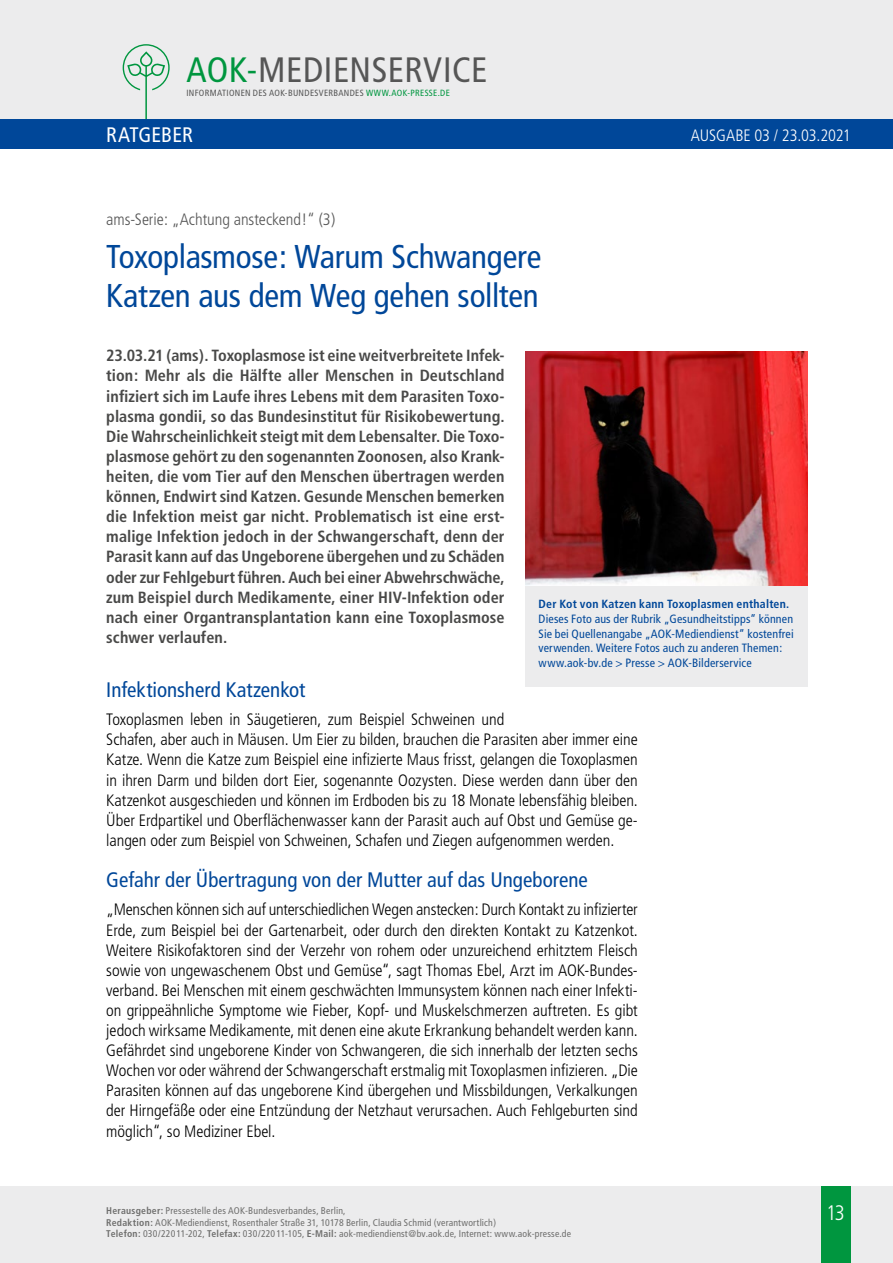
<style>
.page{position:relative;width:893px;height:1263px;background:#fff}
.page>*{position:absolute;margin:0;border:0;box-sizing:border-box;transform-origin:0 0}
.t1{font:condensed 35.25px "Frutiger";letter-spacing:.015em;color:#565656}
.t2{font:condensed 33px/39px "Frutiger";letter-spacing:-.01em;color:#004799}
.t3{font:condensed 21px "Frutiger";color:#004799}
.t4{font:condensed 21px "Frutiger";color:#fff}
.t5{font:300 condensed 21px "Frutiger";color:#fff}
.t6{font:300 condensed 16.5px/20.1px "Frutiger";letter-spacing:-.005em;color:#000}
.t7{font:300 condensed 16.5px "Frutiger";letter-spacing:-.005em;color:#565656}
.t8{font:300 condensed 16.5px "Frutiger";letter-spacing:-.01em;color:#fff}
.t9{font:700 condensed 16.2px/20.1px "Frutiger";letter-spacing:.005em;color:#494948;text-align:justify}
.t10{font:condensed 12px/14.7px "Frutiger";letter-spacing:.015em;color:#004799}
.t11{font:700 condensed 11.85px "Frutiger";letter-spacing:.015em;color:#004799}
.t12{font:condensed 9.75px/11.7px "Frutiger";letter-spacing:.02em;color:#6f6f6e}
.t13{font:condensed 9px "Frutiger";letter-spacing:.035em;color:#565656}
.s1{color:#00963f}
.s2{font-weight:700}
</style>
<div class="page">
<div style="left:0;top:1186px;width:893px;height:77px;background:#ececed"></div>
<div style="left:821px;top:1186px;width:29px;height:77px;background:#00963f"></div>
<div style="left:0;top:0;width:893px;height:141px;background:#ececed"></div>
<svg style="left:123px;top:44px;width:47px;height:75px"></svg>
<div style="left:0;top:119px;width:893px;height:30px;background:#004799"></div>
<img style="left:526px;top:351px;width:282px;height:235px">
<div style="left:526px;top:586px;width:282px;height:101px;background:#ececed"></div>
<h1 class="t1" style="left:186px;top:49px;width:303px"><span class="s1">AOK-</span>MEDIENSERVICE</h1>
<p class="t13" style="left:186px;top:87px;width:265px">INFORMATIONEN DES AOK-BUNDESVERBANDES <span class="s1">WWW.AOK-PRESSE.DE</span></p>
<p class="t4" style="left:106px;top:123px;width:88px">RATGEBER</p>
<p class="t8" style="left:691px;top:125px;width:161px">AUSGABE 03 / 23.03.2021</p>
<p class="t7" style="left:106px;top:210px;width:231px">ams-Serie: „Achtung ansteckend!“ (3)</p>
<h2 class="t2" style="left:106px;top:238px;width:437px">Toxoplasmose: Warum Schwangere<br>Katzen aus dem Weg gehen sollten</h2>
<p class="t9" style="left:106px;top:346px;width:400px">23.03.21 (ams). Toxoplasmose ist eine weitverbreitete Infek&shy;tion: Mehr als die Hälfte aller Menschen in Deutschland infiziert sich im Laufe ihres Lebens mit dem Parasiten Toxo&shy;plasma gondii, so das Bundesinstitut für Risikobewertung.<br>Die Wahrscheinlichkeit steigt mit dem Lebensalter. Die Toxo&shy;plasmose gehört zu den sogenannten Zoonosen, also Krank&shy;heiten, die vom Tier auf den Menschen übertragen werden können, Endwirt sind Katzen. Gesunde Menschen bemerken die Infektion meist gar nicht. Problematisch ist eine erst&shy;malige Infektion jedoch in der Schwangerschaft, denn der Parasit kann auf das Ungeborene übergehen und zu Schäden oder zur Fehlgeburt führen. Auch bei einer Abwehrschwäche, zum Beispiel durch Medikamente, einer HIV-Infektion oder nach einer Organtransplantation kann eine Toxoplasmose schwer verlaufen.</p>
<p class="t3" style="left:106px;top:677px;width:201px">Infektionsherd Katzenkot</p>
<p class="t6" style="left:106px;top:710px;width:533px">Toxoplasmen leben in Säugetieren, zum Beispiel Schweinen und<br>Schafen, aber auch in Mäusen. Um Eier zu bilden, brauchen die Parasiten aber immer eine Katze. Wenn die Katze zum Beispiel eine infizierte Maus frisst, gelangen die Toxoplasmen in ihren Darm und bilden dort Eier, sogenannte Oozysten. Diese werden dann über den Katzenkot ausgeschieden und können im Erdboden bis zu 18 Monate lebensfähig bleiben.<br>Über Erdpartikel und Oberflächenwasser kann der Parasit auch auf Obst und Gemüse ge&shy;langen oder zum Beispiel von Schweinen, Schafen und Ziegen aufgenommen werden.</p>
<p class="t3" style="left:106px;top:867px;width:483px">Gefahr der Übertragung von der Mutter auf das Ungeborene</p>
<p class="t6" style="left:106px;top:900px;width:533px;text-align:justify">„Menschen können sich auf unterschiedlichen Wegen anstecken: Durch Kontakt zu infizierter Erde, zum Beispiel bei der Gartenarbeit, oder durch den direkten Kontakt zu Katzenkot.<br>Weitere Risikofaktoren sind der Verzehr von rohem oder unzureichend erhitztem Fleisch sowie von ungewaschenem Obst und Gemüse“, sagt Thomas Ebel, Arzt im AOK-Bundes&shy;verband. Bei Menschen mit einem geschwächten Immunsystem können nach einer Infekti&shy;on grippeähnliche Symptome wie Fieber, Kopf- und Muskelschmerzen auftreten. Es gibt jedoch wirksame Medikamente, mit denen eine akute Erkrankung behandelt werden kann.<br>Gefährdet sind ungeborene Kinder von Schwangeren, die sich innerhalb der letzten sechs Wochen vor oder während der Schwangerschaft erstmalig mit Toxoplasmen infizieren. „Die Parasiten können auf das ungeborene Kind übergehen und Missbildungen, Verkalkungen der Hirngefäße oder eine Entzündung der Netzhaut verursachen. Auch Fehlgeburten sind möglich“, so Mediziner Ebel.</p>
<p class="t11" style="left:539px;top:597px;width:252px">Der Kot von Katzen kann Toxoplasmen enthalten.</p>
<p class="t10" style="left:539px;top:612px;width:257px">Dieses Foto aus der Rubrik „Gesundheitstipps“ können Sie bei Quellenangabe „AOK-Mediendienst“ kostenfrei verwenden. Weitere Fotos auch zu anderen Themen: www.aok-bv.de &gt; Presse &gt; AOK-Bilderservice</p>
<p class="t12" style="left:106px;top:1205px;width:466px"><span class="s2">Herausgeber:</span> Pressestelle des AOK-Bundesverbandes, Berlin,<br><span class="s2">Redaktion:</span> AOK-Mediendienst, Rosenthaler Straße 31, 10178 Berlin, Claudia Schmid (verantwortlich)<br><span class="s2">Telefon:</span> 030/22011-202, <span class="s2">Telefax:</span> 030/22011-105, <span class="s2">E-Mail:</span> aok-mediendienst@bv.aok.de, Internet: www.aok-presse.de</p>
<p class="t5" style="left:826px;top:1201px;width:20px">13</p>
</div>
